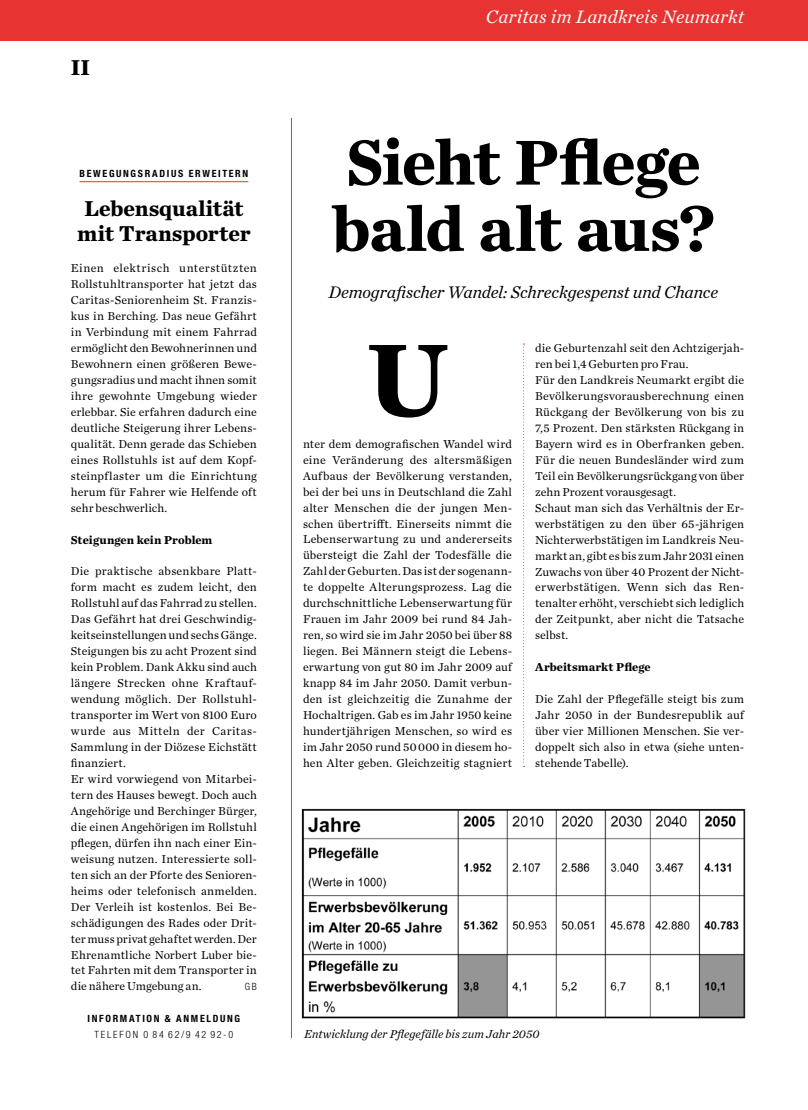
<style>
.page{position:relative;width:808px;height:1110px;background:#fff}
.page>*{position:absolute;margin:0;border:0;box-sizing:border-box;transform-origin:0 0}
.t1{font:700 107.5px "Chronicle Text G1";color:#000}
.t2{font:700 66.25px/66.2px "Chronicle Text G1";letter-spacing:-.025em;color:#000}
.t3{font:700 22.5px/25px "Chronicle Text G1";letter-spacing:-.005em;color:#000;text-align:center}
.t4{font:italic 18.75px "Chronicle Text G1";letter-spacing:.01em;color:#fff}
.t5{font:italic 17.5px "Chronicle Text G1";letter-spacing:-.005em;color:#000}
.t6{font:12px/16px "Chronicle Text G1";letter-spacing:.015em;color:#000;text-align:justify}
.t7{font:700 12px "Chronicle Text G1";color:#000}
.t8{font:italic 12px "Chronicle Text G1";letter-spacing:.005em;color:#000}
.t9{font:700 condensed 10px "Helvetica Neue LT Std";letter-spacing:.165em;color:#000}
.t10{font:300 condensed 10px "Helvetica Neue LT Std";letter-spacing:.175em;color:#000}
</style>
<div class="page">
<hr style="left:291px;top:118px;width:1px;height:919px;background:#e73331">
<div style="left:0;top:0;width:808px;height:41px;background:#e73331"></div>
<svg style="left:523px;top:343px;width:2px;height:423px"></svg>
<hr style="left:80px;top:181px;width:168px;height:1px;background:#e73331">
<img style="left:301px;top:808px;width:444px;height:211px">
<h3 class="t3" style="left:71px;top:54px;width:21px">II</h3>
<p class="t9" style="left:80px;top:167px;width:170px">BEWEGUNGSRADI US ERWEI TERN</p>
<h3 class="t3" style="left:77px;top:194px;width:175px">Lebensqualität mit Transporter</h3>
<p class="t6" style="left:71px;top:259px;width:188px">Einen elektrisch unterstützten Rollstuhltransporter hat jetzt das Caritas-Seniorenheim St. Franzis&shy;kus in Berching. Das neue Gefährt in Verbindung mit einem Fahrrad ermöglicht den Bewohnerinnen und Bewohnern einen größeren Bewe&shy;gungsradius und macht ihnen somit ihre gewohnte Umgebung wieder erlebbar. Sie erfahren dadurch eine deutliche Steigerung ihrer Lebens&shy;qualität. Denn gerade das Schieben eines Rollstuhls ist auf dem Kopf&shy;steinpflaster um die Einrichtung herum für Fahrer wie Helfende oft sehr beschwerlich.</p>
<p class="t7" style="left:71px;top:529px;width:143px">Steigungen kein Problem</p>
<p class="t6" style="left:71px;top:562px;width:188px;text-align:left">Die praktische absenkbare Platt&shy;form macht es zudem leicht, den Rollstuhl auf das Fahrrad zu stellen.<br>Das Gefährt hat drei Geschwindig&shy;keitseinstellungen und sechs Gänge.<br>Steigungen bis zu acht Prozent sind kein Problem. Dank Akku sind auch längere Strecken ohne Kraftauf&shy;wendung möglich. Der Rollstuhl&shy;transporter im Wert von 8100 Euro wurde aus Mitteln der Caritas-Sammlung in der Diözese Eichstätt finanziert.<br>Er wird vorwiegend von Mitarbei&shy;tern des Hauses bewegt. Doch auch Angehörige und Berchinger Bürger, die einen Angehörigen im Rollstuhl pflegen, dürfen ihn nach einer Ein&shy;weisung nutzen. Interessierte soll&shy;ten sich an der Pforte des Senioren&shy;heims oder telefonisch anmelden.<br>Der Verleih ist kostenlos. Bei Be&shy;schädigungen des Rades oder Drit&shy;ter muss privat gehaftet werden. Der Ehrenamtliche Norbert Luber bie&shy;tet Fahrten mit dem Transporter in die nähere Umgebung an.</p>
<p class="t10" style="left:245px;top:980px;width:14px">GB</p>
<p class="t9" style="left:88px;top:1012px;width:154px">INFORMATION &amp; ANMELDUNG</p>
<p class="t10" style="left:95px;top:1028px;width:140px">TELEFON 0 84 62/9 42 92-0</p>
<h3 class="t4" style="left:486px;top:2px;width:260px">Caritas im Landkreis Neumarkt</h3>
<h2 class="t2" style="left:332px;top:125px;width:384px">Sieht Pflege bald alt aus?</h2>
<h3 class="t5" style="left:328px;top:278px;width:391px">Demografischer Wandel: Schreckgespenst und Chance</h3>
<h1 class="t1" style="left:366px;top:293px;width:84px">U</h1>
<p class="t6" style="left:303px;top:435px;width:211px">nter dem demografischen Wandel wird eine Veränderung des altersmäßigen Aufbaus der Bevölkerung verstanden, bei der bei uns in Deutschland die Zahl alter Menschen die der jungen Men&shy;schen übertrifft. Einerseits nimmt die Lebenserwartung zu und andererseits übersteigt die Zahl der Todesfälle die Zahl der Geburten. Das ist der sogenann&shy;te doppelte Alterungsprozess. Lag die durchschnittliche Lebenserwartung für Frauen im Jahr 2009 bei rund 84 Jah&shy;ren, so wird sie im Jahr 2050 bei über 88 liegen. Bei Männern steigt die Lebens&shy;erwartung von gut 80 im Jahr 2009 auf knapp 84 im Jahr 2050. Damit verbun&shy;den ist gleichzeitig die Zunahme der Hochaltrigen. Gab es im Jahr 1950 keine hundertjährigen Menschen, so wird es im Jahr 2050 rund 50 000 in diesem ho&shy;hen Alter geben. Gleichzeitig stagniert</p>
<p class="t6" style="left:535px;top:339px;width:211px;text-align:left">die Geburtenzahl seit den Achtzigerjah&shy;ren bei 1,4 Geburten pro Frau.<br>Für den Landkreis Neumarkt ergibt die Bevölkerungsvorausberechnung einen Rückgang der Bevölkerung von bis zu 7,5 Prozent. Den stärksten Rückgang in Bayern wird es in Oberfranken geben.<br>Für die neuen Bundesländer wird zum Teil ein Bevölkerungsrückgang von über zehn Prozent vorausgesagt.<br>Schaut man sich das Verhältnis der Er&shy;werbstätigen zu den über 65-jährigen Nichterwerbstätigen im Landkreis Neu&shy;markt an, gibt es bis zum Jahr 2031 einen Zuwachs von über 40 Prozent der Nicht&shy;erwerbstätigen. Wenn sich das Ren&shy;tenalter erhöht, verschiebt sich lediglich der Zeitpunkt, aber nicht die Tatsache selbst.</p>
<p class="t7" style="left:535px;top:657px;width:117px">Arbeitsmarkt Pflege</p>
<p class="t6" style="left:535px;top:690px;width:211px">Die Zahl der Pflegefälle steigt bis zum Jahr 2050 in der Bundesrepublik auf über vier Millionen Menschen. Sie ver&shy;doppelt sich also in etwa (siehe unten&shy;stehende Tabelle).</p>
<p class="t8" style="left:304px;top:1024px;width:237px">Entwicklung der Pflegefälle bis zum Jahr 2050</p>
</div>
